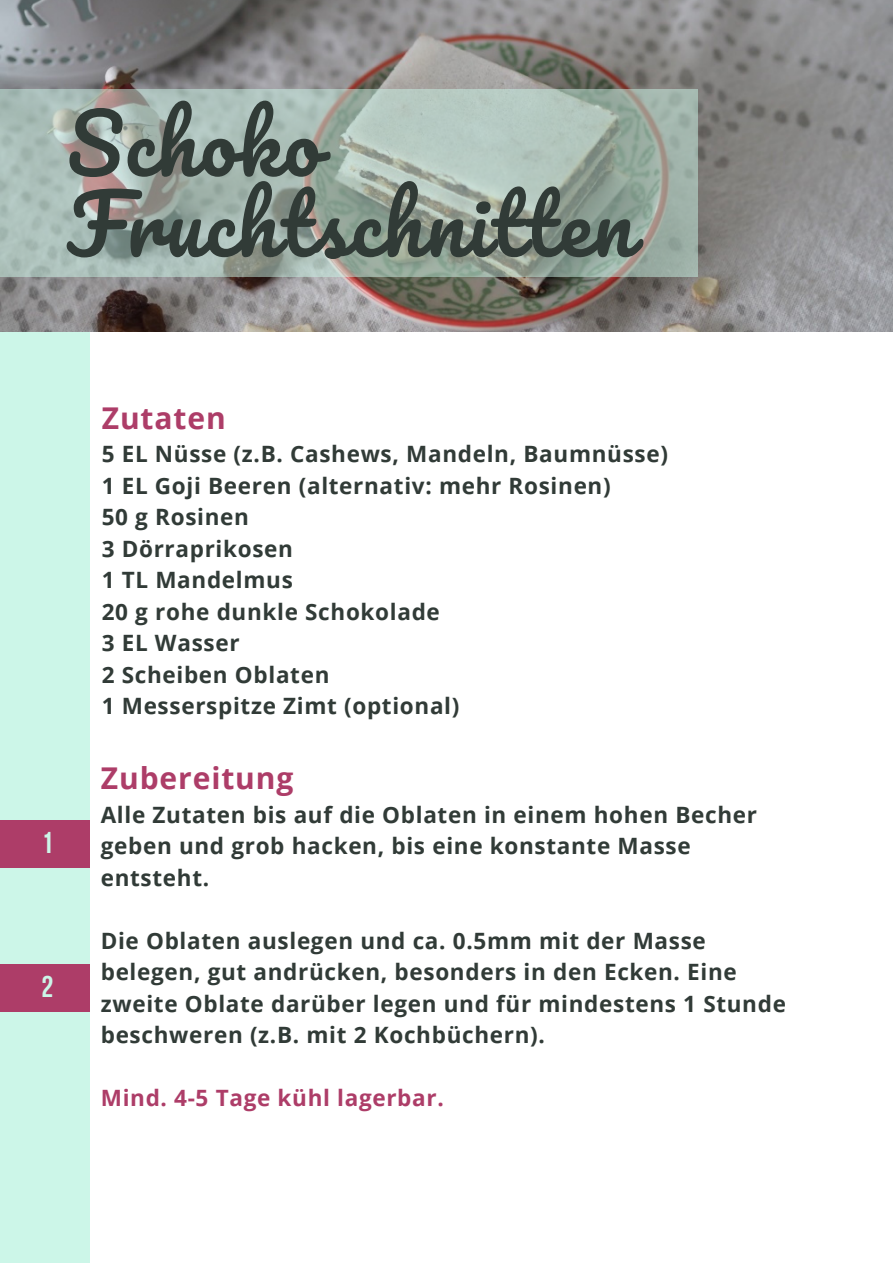
<style>
.page{position:relative;width:893px;height:1263px;background:#fff}
.page>*{position:absolute;margin:0;border:0;box-sizing:border-box;transform-origin:0 0}
.t1{font:80.55px/80.4px "Pacifico";letter-spacing:.03em;color:#313b37}
.t2{font:700 30px "Open Sans";letter-spacing:.03em;color:#ad3d68}
.t3{font:700 30px "Bebas Neue";color:#ccf6e8}
.t4{font:700 22.5px/31.5px "Open Sans";letter-spacing:.03em;color:#313b37}
.t5{font:700 22.5px "Open Sans";letter-spacing:.03em;color:#ad3d68}
</style>
<div class="page">
<div style="left:0;top:89px;width:89px;height:1174px;background:#ccf6e8"></div>
<img style="left:0;top:0;width:893px;height:332px">
<div style="left:0;top:820px;width:89px;height:48px;background:#ad3d68"></div>
<svg style="left:0;top:89px;width:697px;height:187px;background:#a3b2aa"></svg>
<div style="left:0;top:964px;width:89px;height:48px;background:#ad3d68"></div>
<p class="t1" style="left:67px;top:108px;width:568px">Schoko<br>Fruchtschnitten</p>
<p class="t3" style="left:42px;top:831px;width:13px">1</p>
<p class="t3" style="left:42px;top:975px;width:13px">2</p>
<p class="t2" style="left:102px;top:396px;width:126px">Zutaten</p>
<p class="t4" style="left:102px;top:438px;width:568px">5 EL Nüsse (z.B. Cashews, Mandeln, Baumnüsse)</p>
<p class="t4" style="left:102px;top:469px;width:510px">1 EL Goji Beeren (alternativ: mehr Rosinen)</p>
<p class="t4" style="left:102px;top:501px;width:149px">50 g Rosinen</p>
<p class="t4" style="left:102px;top:532px;width:193px">3 Dörraprikosen</p>
<p class="t4" style="left:102px;top:564px;width:193px">1 TL Mandelmus</p>
<p class="t4" style="left:102px;top:595px;width:340px">20 g rohe dunkle Schokolade</p>
<p class="t4" style="left:102px;top:627px;width:139px">3 EL Wasser</p>
<p class="t4" style="left:102px;top:658px;width:229px">2 Scheiben Oblaten</p>
<p class="t4" style="left:102px;top:690px;width:359px">1 Messerspitze Zimt (optional)</p>
<p class="t2" style="left:101px;top:757px;width:194px">Zubereitung</p>
<p class="t4" style="left:101px;top:798px;width:658px">Alle Zutaten bis auf die Oblaten in einem hohen Becher geben und grob hacken, bis eine konstante Masse entsteht.</p>
<p class="t4" style="left:101px;top:924px;width:686px">Die Oblaten auslegen und ca. 0.5mm mit der Masse belegen, gut andrücken, besonders in den Ecken. Eine zweite Oblate darüber legen und für mindestens 1 Stunde beschweren (z.B. mit 2 Kochbüchern).</p>
<p class="t5" style="left:101px;top:1082px;width:344px">Mind. 4-5 Tage kühl lagerbar.</p>
</div>
